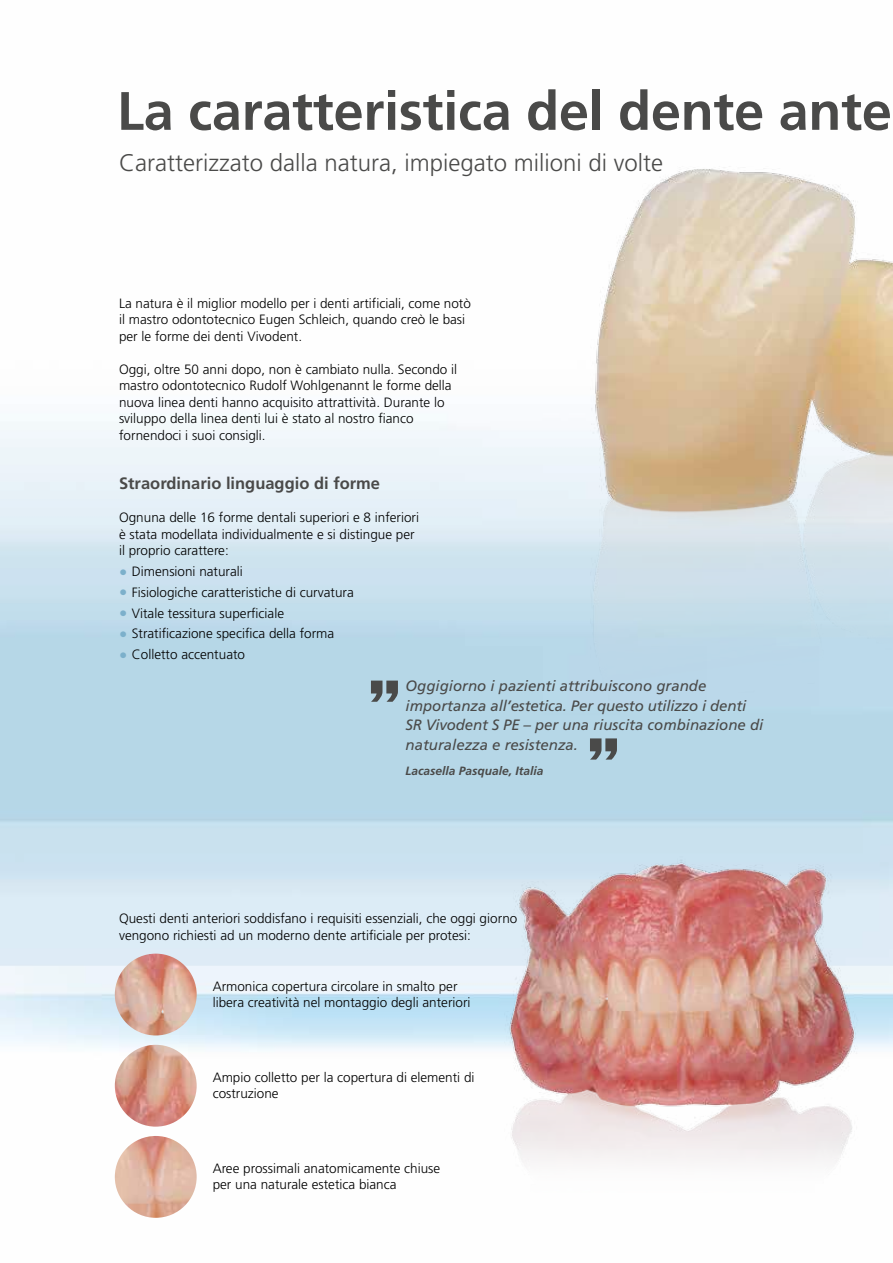
<style>
.page{position:relative;width:893px;height:1263px;background:#fff}
.page>*{position:absolute;margin:0;border:0;box-sizing:border-box;transform-origin:0 0}
.t1{font:75px "Helvetica Inserat";color:#4a4a49}
.t2{font:700 54px "Frutiger";letter-spacing:-.005em;color:#4a4a49}
.t3{font:300 24px "Frutiger";color:#4a4a49}
.t4{font:700 16.5px "Frutiger";color:#4a4a49}
.t5{font:italic 15px/19.5px "Frutiger";color:#4a4a49}
.t6{font:300 13.5px/16.5px "Frutiger";color:#000}
.t7{font:italic 700 12px "Frutiger";color:#4a4a49}
.s1{font-weight:700;font-size:16.5px;color:#7cb0cb}
</style>
<div class="page">
<img style="left:504px;top:839px;width:361px;height:344px">
<img style="left:549px;top:166px;width:344px;height:677px">
<img style="left:115px;top:1136px;width:82px;height:82px;border-radius:41px">
<img style="left:115px;top:1045px;width:82px;height:82px;border-radius:41px">
<img style="left:115px;top:954px;width:82px;height:81px;border-radius:41px">
<h2 class="t2" style="left:117px;top:79px;width:776px">La caratteristica del dente ante</h2>
<h3 class="t3" style="left:119px;top:149px;width:545px">Caratterizzato dalla natura, impiegato milioni di volte</h3>
<p class="t6" style="left:119px;top:295px;width:353px">La natura è il miglior modello per i denti artificiali, come notò il mastro odontotecnico Eugen Schleich, quando creò le basi per le forme dei denti Vivodent.</p>
<p class="t6" style="left:119px;top:361px;width:340px">Oggi, oltre 50 anni dopo, non è cambiato nulla. Secondo il mastro odontotecnico Rudolf Wohlgenannt le forme della nuova linea denti hanno acquisito attrattività. Durante lo sviluppo della linea denti lui è stato al nostro fianco fornendoci i suoi consigli.</p>
<p class="t4" style="left:119px;top:474px;width:263px">Straordinario linguaggio di forme</p>
<p class="t6" style="left:119px;top:510px;width:302px">Ognuna delle 16 forme dentali superiori e 8 inferiori è stata modellata individualmente e si distingue per il proprio carattere:</p>
<p class="t6" style="left:119px;top:563px;width:125px"><span class="s1">•</span> Dimensioni naturali</p>
<p class="t6" style="left:119px;top:584px;width:236px"><span class="s1">•</span> Fisiologiche caratteristiche di curvatura</p>
<p class="t6" style="left:119px;top:605px;width:167px"><span class="s1">•</span> Vitale tessitura superficiale</p>
<p class="t6" style="left:119px;top:626px;width:217px"><span class="s1">•</span> Stratificazione specifica della forma</p>
<p class="t6" style="left:119px;top:646px;width:128px"><span class="s1">•</span> Colletto accentuato</p>
<p class="t5" style="left:405px;top:676px;width:359px">Oggigiorno i pazienti attribuiscono grande importanza all’estetica. Per questo utilizzo i denti SR Vivodent S PE – per una riuscita combinazione di naturalezza e resistenza.</p>
<p class="t7" style="left:405px;top:764px;width:140px">Lacasella Pasquale, Italia</p>
<h1 class="t1" style="left:366px;top:619px;width:39px">„</h1>
<h1 class="t1" style="left:585px;top:677px;width:39px">„</h1>
<p class="t6" style="left:119px;top:910px;width:400px">Questi denti anteriori soddisfano i requisiti essenziali, che oggi giorno vengono richiesti ad un moderno dente artificiale per protesi:</p>
<p class="t6" style="left:213px;top:978px;width:259px">Armonica copertura circolare in smalto per libera creatività nel montaggio degli anteriori</p>
<p class="t6" style="left:213px;top:1069px;width:263px">Ampio colletto per la copertura di elementi di costruzione</p>
<p class="t6" style="left:213px;top:1160px;width:229px">Aree prossimali anatomicamente chiuse per una naturale estetica bianca</p>
</div>
